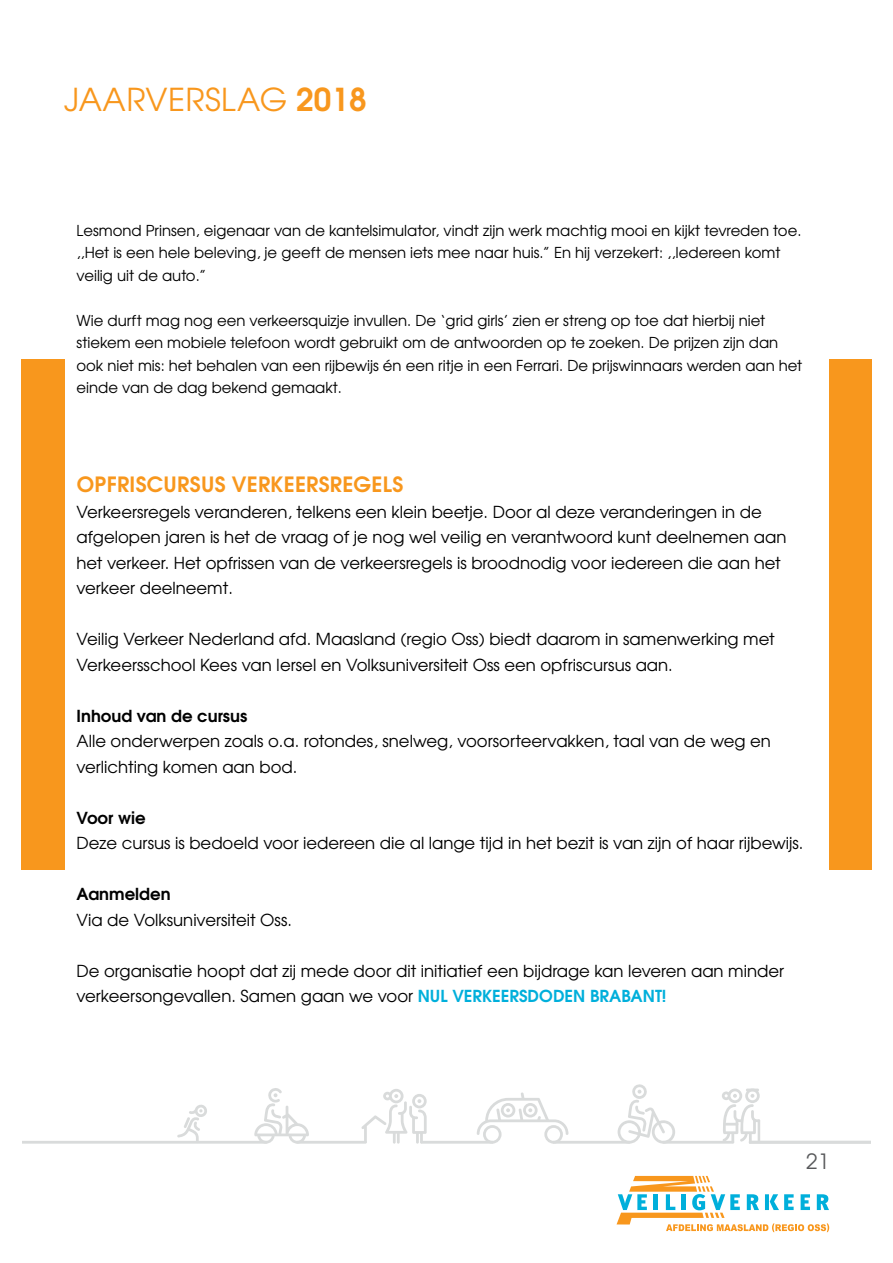
<style>
.page{position:relative;width:893px;height:1263px;background:#fff}
.page>*{position:absolute;margin:0;border:0;box-sizing:border-box;transform-origin:0 0}
.t1{font:31.5px "Te X Gyre Adventor";letter-spacing:.015em;color:#f8971d}
.t2{font:700 21px "Te X Gyre Adventor";letter-spacing:.015em;color:#f8971d}
.t3{font:21px "Te X Gyre Adventor";color:#58595b}
.t4{font:16.5px/25.5px "Te X Gyre Adventor";color:#000}
.t5{font:700 16.5px "Te X Gyre Adventor";color:#000}
.t6{font:15px/22.5px "Te X Gyre Adventor";color:#000}
.s1{font-weight:700}
.s2{font-weight:700;color:#00afdb}
</style>
<div class="page">
<svg style="left:617px;top:1176px;width:212px;height:56px"></svg>
<hr style="left:0;top:1141px;width:267px;height:3px;background:#d9dbdb">
<svg style="left:177px;top:1084px;width:694px;height:60px"></svg>
<div style="left:0;top:1094px;width:21px;height:93px;background:#fff"></div>
<div style="left:21px;top:359px;width:851px;height:510px;background:#f8971d"></div>
<div style="left:66px;top:349px;width:763px;height:526px;background:#fff"></div>
<h1 class="t1" style="left:64px;top:74px;width:304px">JAARVERSLAG <span class="s1">2018</span></h1>
<p class="t6" style="left:77px;top:218px;width:726px">Lesmond Prinsen, eigenaar van de kantelsimulator, vindt zijn werk machtig mooi en kijkt tevreden toe. ,,Het is een hele beleving, je geeft de mensen iets mee naar huis.” En hij verzekert: ,,Iedereen komt veilig uit de auto.”</p>
<p class="t6" style="left:77px;top:308px;width:727px">Wie durft mag nog een verkeersquizje invullen. De ‘grid girls’ zien er streng op toe dat hierbij niet stiekem een mobiele telefoon wordt gebruikt om de antwoorden op te zoeken. De prijzen zijn dan ook niet mis: het behalen van een rijbewijs én een ritje in een Ferrari. De prijswinnaars werden aan het einde van de dag bekend gemaakt.</p>
<p class="t2" style="left:77px;top:466px;width:328px">OPFRISCURSUS VERKEERSREGELS</p>
<p class="t4" style="left:77px;top:498px;width:711px">Verkeersregels veranderen, telkens een klein beetje. Door al deze veranderingen in de afgelopen jaren is het de vraag of je nog wel veilig en verantwoord kunt deelnemen aan het verkeer. Het opfrissen van de verkeersregels is broodnodig voor iedereen die aan het verkeer deelneemt.</p>
<p class="t4" style="left:77px;top:625px;width:700px">Veilig Verkeer Nederland afd. Maasland (regio Oss) biedt daarom in samenwerking met<br>Verkeersschool Kees van Iersel en Volksuniversiteit Oss een opfriscursus aan.</p>
<p class="t5" style="left:77px;top:701px;width:172px">Inhoud van de cursus</p>
<p class="t4" style="left:77px;top:727px;width:696px">Alle onderwerpen zoals o.a. rotondes, snelweg, voorsorteervakken, taal van de weg en verlichting komen aan bod.</p>
<p class="t5" style="left:77px;top:803px;width:71px">Voor wie</p>
<p class="t4" style="left:77px;top:829px;width:728px">Deze cursus is bedoeld voor iedereen die al lange tijd in het bezit is van zijn of haar rijbewijs.</p>
<p class="t5" style="left:77px;top:880px;width:96px">Aanmelden</p>
<p class="t4" style="left:77px;top:906px;width:217px">Via de Volksuniversiteit Oss.</p>
<p class="t4" style="left:77px;top:957px;width:709px">De organisatie hoopt dat zij mede door dit initiatief een bijdrage kan leveren aan minder verkeersongevallen. Samen gaan we voor <span class="s2">NUL VERKEERSDODEN BRABANT!</span></p>
<p class="t3" style="left:806px;top:1145px;width:25px">21</p>
</div>
